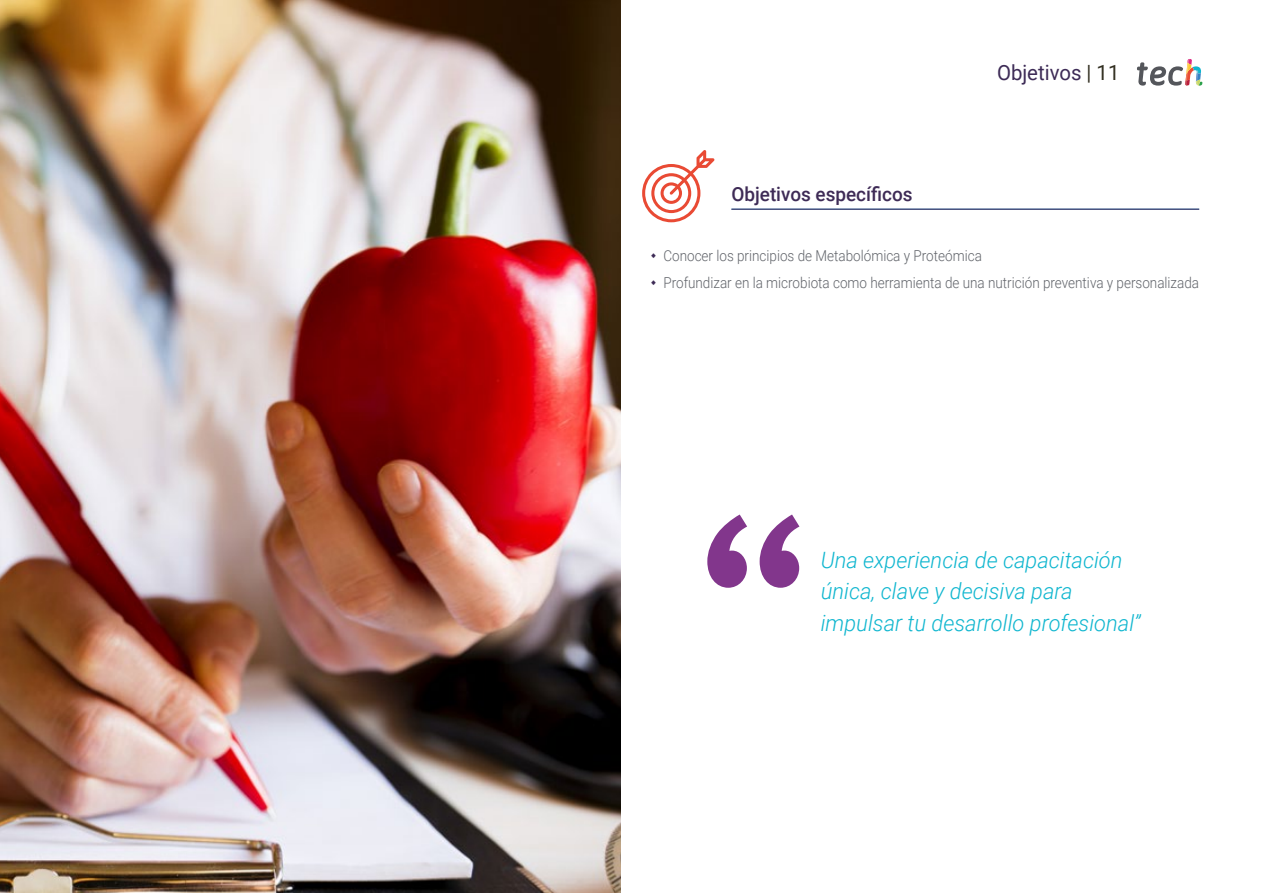
<style>
.page{position:relative;width:1263px;height:893px;background:#fff}
.page>*{position:absolute;margin:0;border:0;box-sizing:border-box;transform-origin:0 0}
.t1{font:italic 300 22.5px/31.5px "Roboto";color:#0fb6cf}
.t2{font:21px "Roboto";color:#3d2b56}
.t3{font:500 19.5px "Roboto";color:#3e2b56}
.t4{font:300 15px/26.7px "Roboto";color:#61646a;scale:.9 1}
.s1{color:#312e20}
</style>
<div class="page">
<img style="left:0;top:0;width:621px;height:893px">
<svg style="left:1137px;top:59px;width:65px;height:27px"></svg>
<svg style="left:707px;top:514px;width:92px;height:74px"></svg>
<svg style="left:642px;top:150px;width:72px;height:72px"></svg>
<hr style="left:731px;top:209px;width:468px;height:1px;background:#3e2b56">
<h3 class="t3" style="left:731px;top:180px;width:183px">Objetivos específicos</h3>
<h2 class="t2" style="left:997px;top:57px;width:124px">Objetivos <span class="s1">| 11</span></h2>
<p class="t4" style="left:663px;top:242px;width:597px">Conocer los principios de Metabolómica y Proteómica<br>Profundizar en la microbiota como herramienta de una nutrición preventiva y personalizada</p>
<h1 class="t1" style="left:821px;top:543px;width:321px">Una experiencia de capacitación única, clave y decisiva para impulsar tu desarrollo profesional”</h1>
</div>
